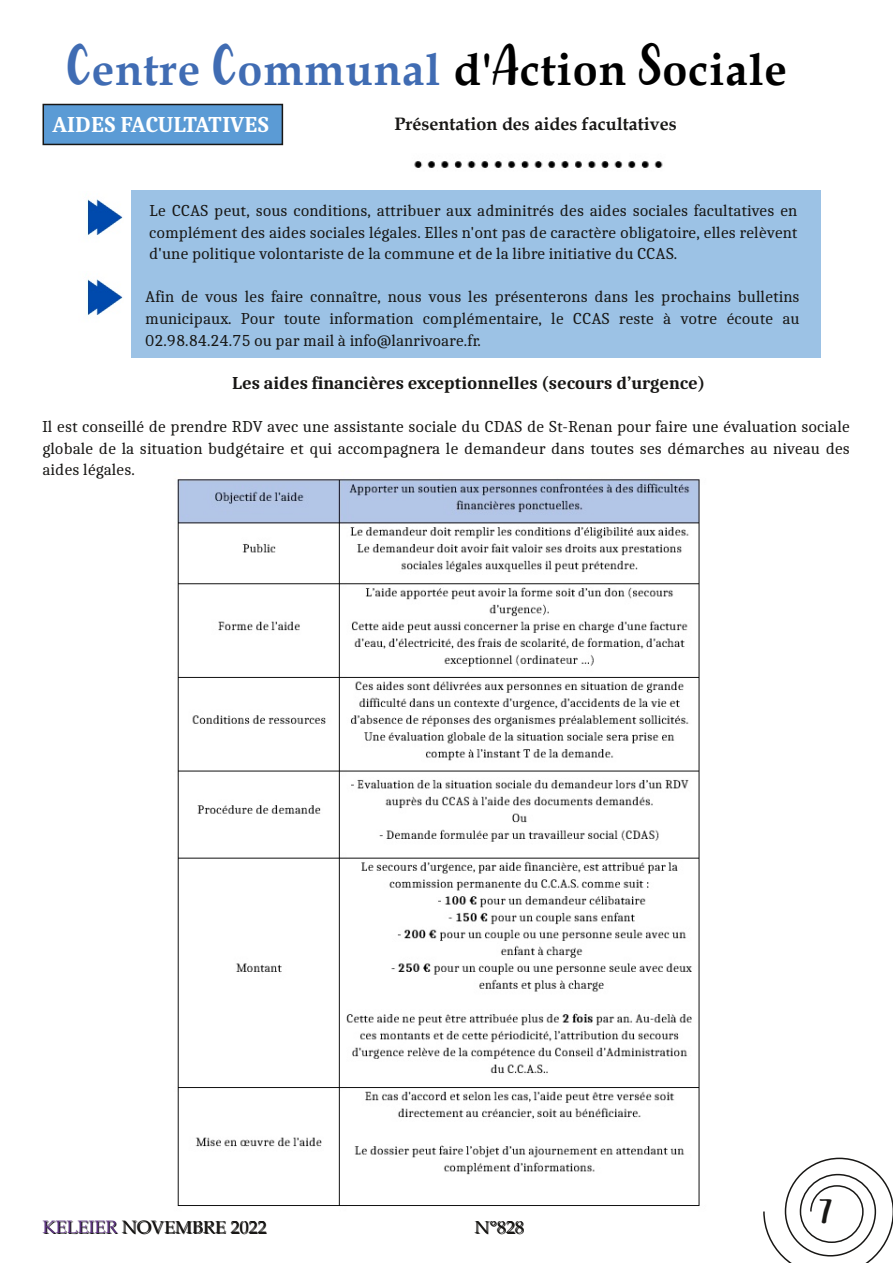
<style>
.page{position:relative;width:893px;height:1263px;background:#fff}
.page>*{position:absolute;margin:0;border:0;box-sizing:border-box;transform-origin:0 0}
.t1{font:700 45px "Book Antiqua";letter-spacing:.02em;color:#000}
.t2{font:25.5px "Bella Years";color:#181715}
.t3{font:700 22.5px "Caladea";color:#fff}
.t4{font:700 18px "Caladea";color:#181715}
.t5{font:700 18px "Book Antiqua";color:#181715}
.t6{font:18px "Book Antiqua";color:#181715}
.t7{font:16.5px/21.6px "Caladea";color:#181715;text-align:justify}
.s1{font-family:"Bella Years";font-weight:400;color:#406cb3}
.s2{color:#406cb3}
.s3{font-family:"Bella Years";font-weight:400}
</style>
<div class="page">
<div style="left:131px;top:190px;width:690px;height:168px;background:#9cc2e5"></div>
<div style="left:43px;top:104px;width:239px;height:40px;background:#5b9bd5"></div>
<div style="left:43px;top:104px;width:240px;height:41px;border:2px solid #181715"></div>
<img style="left:414px;top:161px;width:249px;height:7px">
<img style="left:86px;top:279px;width:37px;height:36px">
<img style="left:86px;top:199px;width:37px;height:36px">
<svg style="left:763px;top:1157px;width:130px;height:106px"></svg>
<img style="left:177px;top:479px;width:523px;height:727px">
<h1 class="t1" style="left:68px;top:43px;width:721px"><span class="s1">C</span><span class="s2">entre</span> <span class="s1">C</span><span class="s2">ommunal</span> d'<span class="s3">A</span>ction <span class="s3">S</span>ociale</h1>
<h3 class="t3" style="left:53px;top:111px;width:218px">AIDES FACULTATIVES</h3>
<p class="t5" style="left:395px;top:113px;width:284px">Présentation des aides facultatives</p>
<p class="t7" style="left:149px;top:199px;width:650px">Le CCAS peut, sous conditions, attribuer aux adminitrés des aides sociales facultatives en complément des aides sociales légales. Elles n'ont pas de caractère obligatoire, elles relèvent d'une politique volontariste de la commune et de la libre initiative du CCAS.</p>
<p class="t7" style="left:145px;top:286px;width:656px">Afin de vous les faire connaître, nous vous les présenterons dans les prochains bulletins municipaux. Pour toute information complémentaire, le CCAS reste à votre écoute au 02.98.84.24.75 ou par mail à info@lanrivoare.fr.</p>
<p class="t4" style="left:232px;top:372px;width:474px">Les aides financières exceptionnelles (secours d’urgence)</p>
<p class="t7" style="left:43px;top:415px;width:809px">Il est conseillé de prendre RDV avec une assistante sociale du CDAS de St-Renan pour faire une évaluation sociale globale de la situation budgétaire et qui accompagnera le demandeur dans toutes ses démarches au niveau des aides légales.</p>
<p class="t6" style="left:43px;top:1217px;width:225px">KELEIER NOVEMBRE 2022</p>
<p class="t6" style="left:475px;top:1217px;width:51px">N°828</p>
<h2 class="t2" style="left:820px;top:1192px;width:14px">7</h2>
</div>
